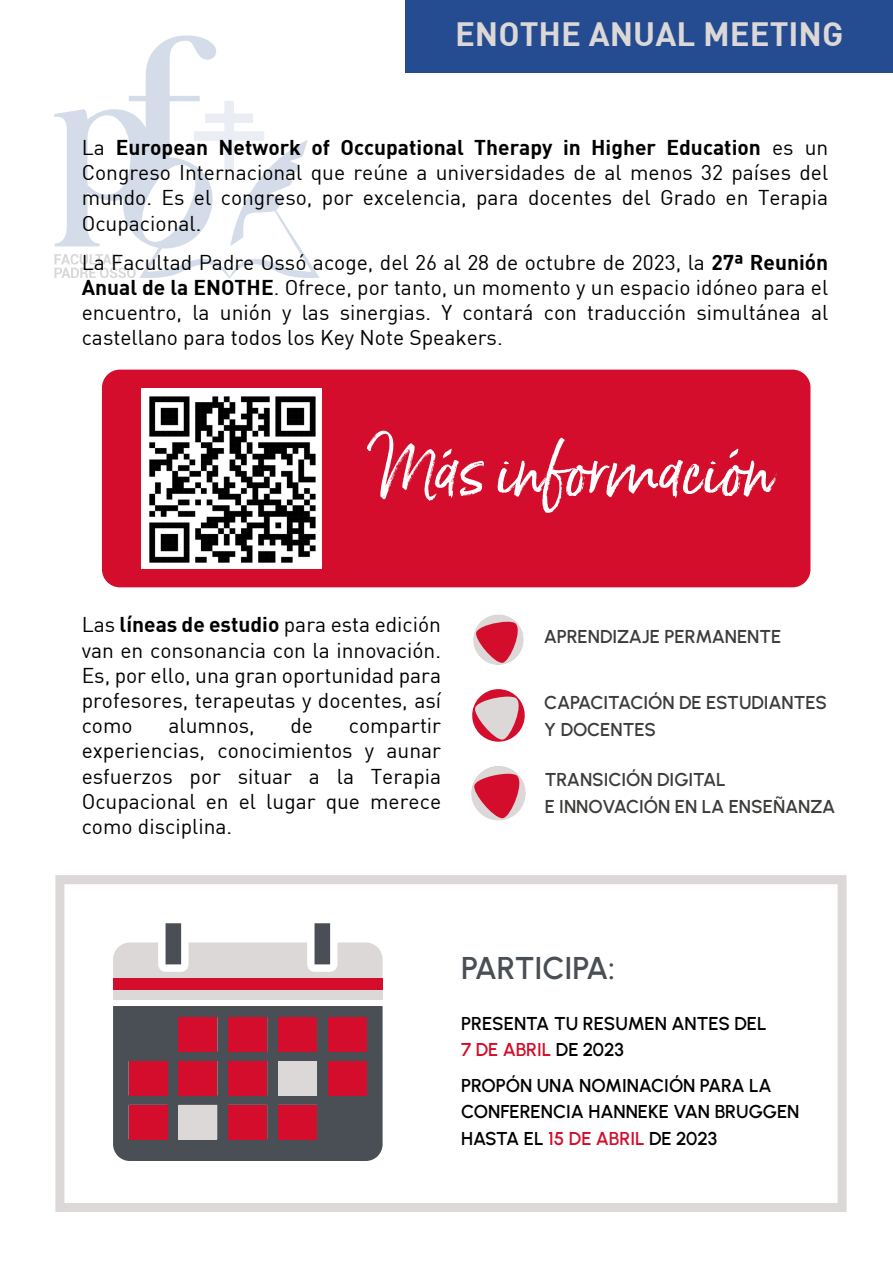
<style>
.page{position:relative;width:893px;height:1263px;background:#fff}
.page>*{position:absolute;margin:0;border:0;box-sizing:border-box;transform-origin:0 0}
.t1{font:68.7px "Born Ready";color:#fff}
.t2{font:700 33px "DIN";color:#dcd8d7}
.t3{font:600 31.5px "Urbanist";letter-spacing:-.01em;color:#4a4f55}
.t4{font:21px/25.2px "DIN";color:#000;text-align:justify}
.t5{font:600 18.6px/26.8px "Urbanist";color:#000}
.t6{font:600 18.6px/26.8px "Urbanist";letter-spacing:-.005em;color:#3c3c3b}
.s1{font-weight:700}
.s2{color:#d30d2b}
</style>
<div class="page">
<div style="left:55px;top:875px;width:792px;height:337px;border:9px solid #dcd8d7"></div>
<svg style="left:54px;top:35px;width:266px;height:243px"></svg>
<div style="left:406px;top:0;width:487px;height:73px;background:#254c90"></div>
<svg style="left:471px;top:766px;width:55px;height:54px"></svg>
<svg style="left:472px;top:689px;width:53px;height:53px"></svg>
<svg style="left:473px;top:615px;width:51px;height:50px"></svg>
<svg style="left:113px;top:1006px;width:270px;height:155px;background:#504f56"></svg>
<div style="left:113px;top:990px;width:270px;height:10px;background:#dcd8d7"></div>
<div style="left:113px;top:979px;width:270px;height:11px;background:#d30d2b"></div>
<svg style="left:113px;top:923px;width:270px;height:56px"></svg>
<div style="left:179px;top:1017px;width:38px;height:34px;background:#d30d2b"></div>
<div style="left:229px;top:1017px;width:38px;height:34px;background:#d30d2b"></div>
<div style="left:278px;top:1017px;width:39px;height:34px;background:#d30d2b"></div>
<div style="left:328px;top:1017px;width:39px;height:34px;background:#d30d2b"></div>
<div style="left:129px;top:1061px;width:38px;height:34px;background:#d30d2b"></div>
<div style="left:179px;top:1061px;width:38px;height:34px;background:#d30d2b"></div>
<div style="left:229px;top:1061px;width:38px;height:34px;background:#d30d2b"></div>
<div style="left:278px;top:1061px;width:39px;height:34px;background:#dcd8d7"></div>
<div style="left:328px;top:1061px;width:39px;height:34px;background:#d30d2b"></div>
<div style="left:129px;top:1105px;width:38px;height:34px;background:#d30d2b"></div>
<div style="left:179px;top:1105px;width:38px;height:34px;background:#dcd8d7"></div>
<div style="left:229px;top:1105px;width:38px;height:34px;background:#d30d2b"></div>
<div style="left:278px;top:1105px;width:39px;height:34px;background:#d30d2b"></div>
<div style="left:102px;top:370px;width:708px;height:217px;background:#d30d2b;border-radius:18px"></div>
<img style="left:141px;top:388px;width:180px;height:181px">
<h2 class="t2" style="left:455px;top:13px;width:390px">ENOTHE ANUAL MEETING</h2>
<p class="t4" style="left:82px;top:134px;width:748px">La <span class="s1">European Network of Occupational Therapy in Higher Education</span> es un Congreso Internacional que reúne a universidades de al menos 32 países del mundo. Es el congreso, por excelencia, para docentes del Grado en Terapia Ocupacional.</p>
<p class="t4" style="left:82px;top:249px;width:748px">La Facultad Padre Ossó acoge, del 26 al 28 de octubre de 2023, la <span class="s1">27ª Reunión Anual de la ENOTHE</span>. Ofrece, por tanto, un momento y un espacio idóneo para el encuentro, la unión y las sinergias. Y contará con traducción simultánea al castellano para todos los Key Note Speakers.</p>
<h1 class="t1" style="left:369px;top:428px;width:406px">Más información</h1>
<p class="t4" style="left:82px;top:612px;width:361px">Las <span class="s1">líneas de estudio</span> para esta edición van en consonancia con la innovación.<br>Es, por ello, una gran oportunidad para profesores, terapeutas y docentes, así como</p>
<p class="t4" style="left:82px;top:713px;width:361px;text-indent:267px">compartir experiencias, conocimientos y aunar esfuerzos por situar a la Terapia Ocupacional en el lugar que merece como disciplina.</p>
<p class="t4" style="left:168px;top:713px;width:88px">alumnos,</p>
<p class="t4" style="left:290px;top:713px;width:24px">de</p>
<p class="t6" style="left:544px;top:622px;width:239px">APRENDIZAJE PERMANENTE</p>
<p class="t6" style="left:544px;top:688px;width:284px">CAPACITACIÓN DE ESTUDIANTES<br>Y DOCENTES</p>
<p class="t6" style="left:545px;top:766px;width:292px">TRANSICIÓN DIGITAL<br>E INNOVACIÓN EN LA ENSEÑANZA</p>
<h3 class="t3" style="left:461px;top:947px;width:155px">PARTICIPA:</h3>
<p class="t5" style="left:461px;top:1009px;width:307px">PRESENTA TU RESUMEN ANTES DEL<br><span class="s2">7 DE ABRIL</span> DE 2023</p>
<p class="t5" style="left:461px;top:1071px;width:340px">PROPÓN UNA NOMINACIÓN PARA LA<br>CONFERENCIA HANNEKE VAN BRUGGEN<br>HASTA EL <span class="s2">15 DE ABRIL</span> DE 2023</p>
</div>
